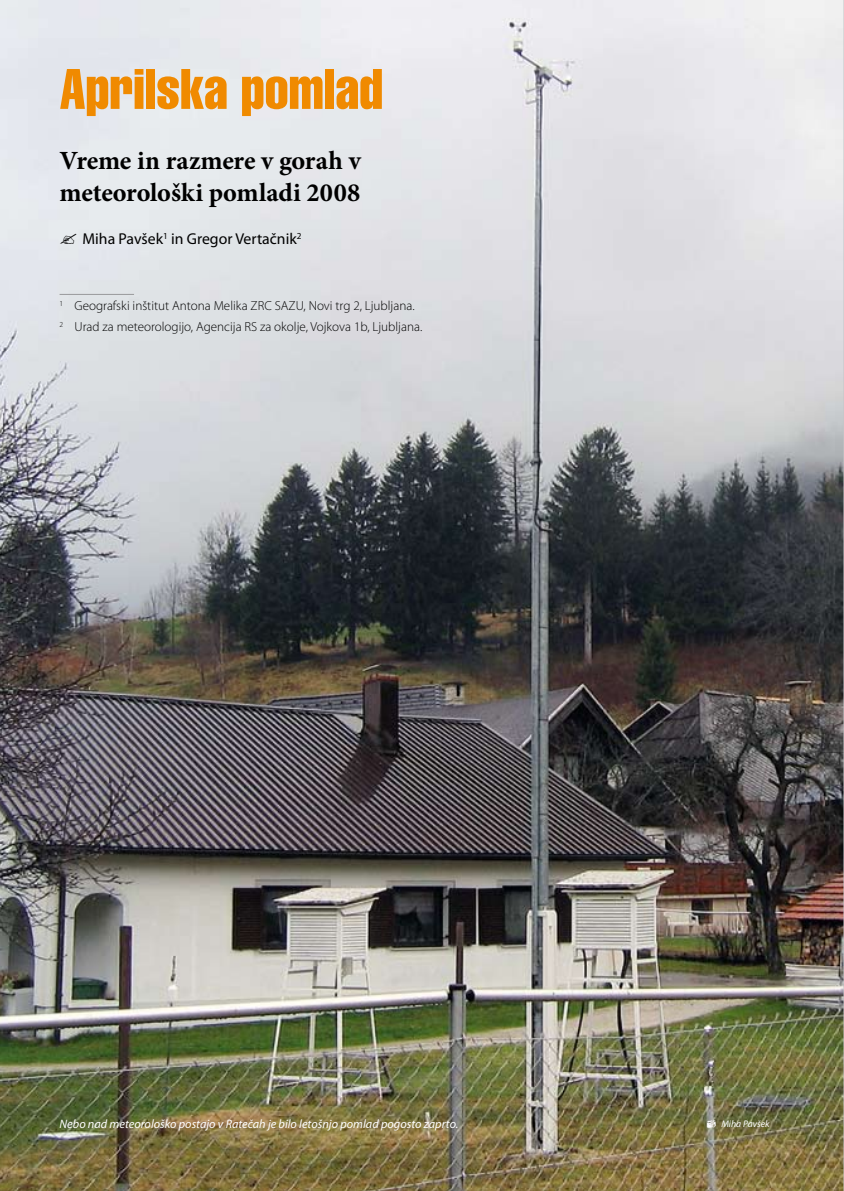
<style>
.page{position:relative;width:844px;height:1191px;background:#fff}
.page>*{position:absolute;margin:0;border:0;box-sizing:border-box;transform-origin:0 0}
.t1{font:extra-condensed 56px "Helvetica";color:#f08a00}
.t2{font:700 26.25px/31.5px "Minion Pro";letter-spacing:-.005em;color:#000}
.t3{font:15.75px "Myriad Pro";color:#000}
.t4{font:300 13.12px/20.7px "Myriad Pro";color:#000}
.t5{font:italic 12.25px "Myriad Pro";color:#fff}
.t6{font:italic 9.62px "Myriad Pro";color:#fff}
</style>
<div class="page">
<img style="left:0;top:0;width:843px;height:1191px">
<hr style="left:60px;top:294px;width:74px;height:1px;background:#9c9d9f">
<hr style="left:843px;top:0;width:1px;height:1191px;background:#c5c6c8">
<svg style="left:60px;top:233px;width:16px;height:11px"></svg>
<svg style="left:707px;top:1120px;width:8px;height:8px"></svg>
<h1 class="t1" style="left:60px;top:53px;width:325px">Aprilska pomlad</h1>
<h2 class="t2" style="left:60px;top:145px;width:303px">Vreme in razmere v gorah v meteorološki pomladi 2008</h2>
<p class="t3" style="left:82px;top:229px;width:220px">Miha Pavšek<sup>1</sup> in Gregor Vertačnik<sup>2</sup></p>
<p class="t4" style="left:60px;top:295px;width:364px"><sup>1</sup> Geografski inštitut Antona Melika ZRC SAZU, Novi trg 2, Ljubljana.<br><sup>2</sup> Urad za meteorologijo, Agencija RS za okolje, Vojkova 1b, Ljubljana.</p>
<p class="t5" style="left:60px;top:1116px;width:400px">Nebo nad meteorološko postajo v Ratečah je bilo letošnjo pomlad pogosto zaprto.</p>
<p class="t6" style="left:721px;top:1118px;width:50px">Miha Pavšek</p>
</div>
